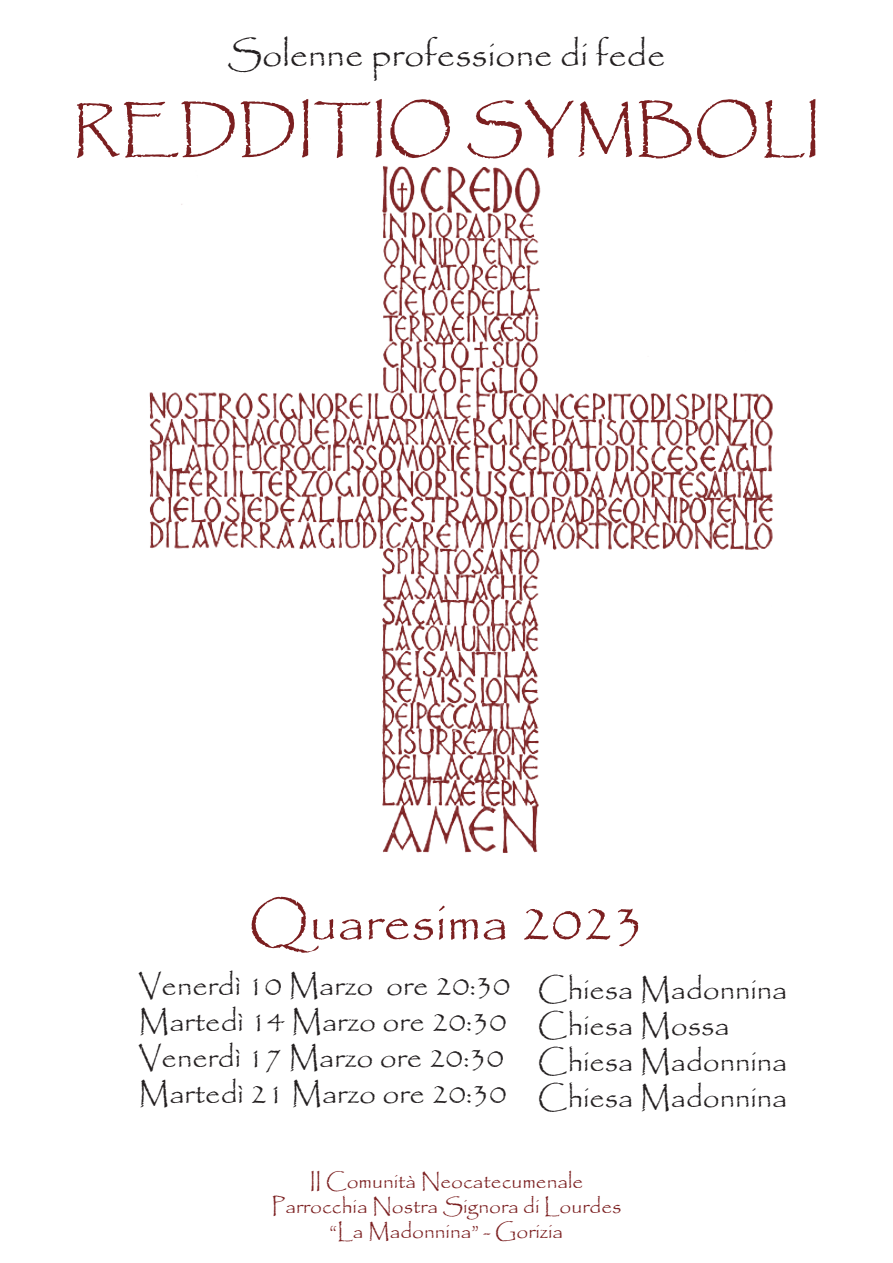
<style>
.page{position:relative;width:893px;height:1263px;background:#fff}
.page>*{position:absolute;margin:0;border:0;box-sizing:border-box;transform-origin:0 0}
.t1{font:60px "Papyrus";color:#7b1f20}
.t2{font:54px "Papyrus";color:#7b1f20}
.t3{font:36px "Papyrus";color:#231f20}
.t4{font:30px/36px "Papyrus";color:#231f20}
.t5{font:21px/25.2px "Papyrus";color:#7b1f20;text-align:center}
</style>
<div class="page">
<img style="left:149px;top:166px;width:625px;height:687px">
<p class="t3" style="left:227px;top:33px;width:440px">Solenne professione di fede</p>
<h1 class="t1" style="left:72px;top:92px;width:750px">REDDITIO SYMBOLI</h1>
<h2 class="t2" style="left:249px;top:889px;width:397px">Quaresima 2023</h2>
<p class="t4" style="left:138px;top:966px;width:373px">Venerdì 10 Marzo ore 20:30<br>Martedì 14 Marzo ore 20:30<br>Venerdì 17 Marzo ore 20:30<br>Martedì 21 Marzo ore 20:30</p>
<p class="t4" style="left:538px;top:970px;width:251px">Chiesa Madonnina<br>Chiesa Mossa<br>Chiesa Madonnina<br>Chiesa Madonnina</p>
<p class="t5" style="left:271px;top:1168px;width:352px">II Comunità Neocatecumenale<br>Parrocchia Nostra Signora di Lourdes “La Madonnina” - Gorizia</p>
</div>
